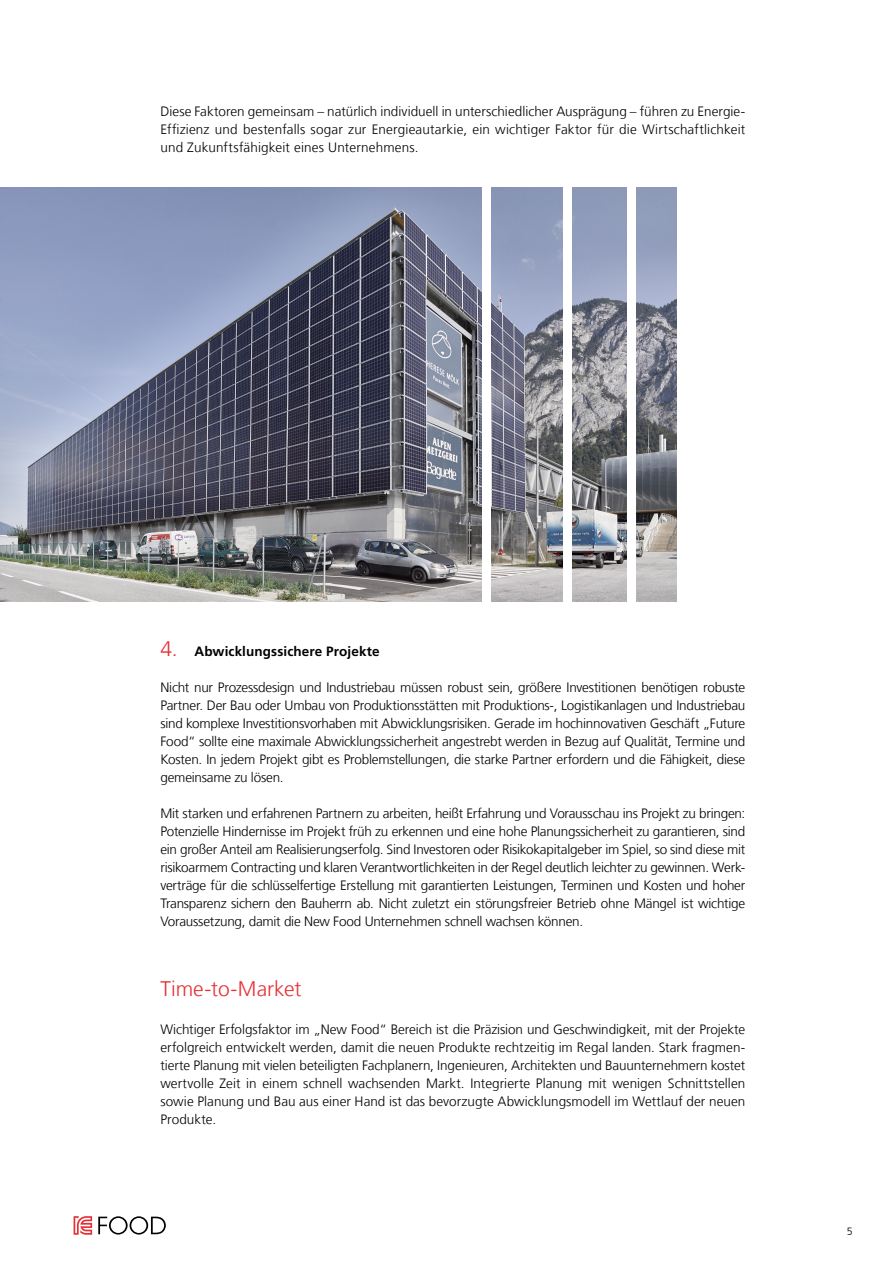
<style>
.page{position:relative;width:893px;height:1263px;background:#fff}
.page>*{position:absolute;margin:0;border:0;box-sizing:border-box;transform-origin:0 0}
.t1{font:300 21px "Frutiger LT Com";letter-spacing:-.005em;color:#e72f36}
.t2{font:300 13.5px/18px "Frutiger LT Com";letter-spacing:-.005em;color:#000;text-align:justify}
.t3{font:700 13.5px "Frutiger LT Com";letter-spacing:.01em;color:#000}
.t4{font:300 10.5px "Frutiger LT Com";color:#000}
.s1{font-weight:300;font-size:21px;color:#e72f36}
</style>
<div class="page">
<img style="left:0;top:188px;width:481px;height:414px">
<img style="left:492px;top:188px;width:70px;height:414px">
<img style="left:572px;top:188px;width:54px;height:414px">
<img style="left:636px;top:188px;width:40px;height:414px">
<svg style="left:74px;top:1216px;width:18px;height:19px"></svg>
<svg style="left:98px;top:1216px;width:68px;height:18px"></svg>
<p class="t2" style="left:160px;top:102px;width:586px">Diese Faktoren gemeinsam – natürlich individuell in unterschiedlicher Ausprägung – führen zu Energie-Effizienz und bestenfalls sogar zur Energieautarkie, ein wichtiger Faktor für die Wirtschaftlichkeit und Zukunftsfähigkeit eines Unternehmens.</p>
<p class="t3" style="left:160px;top:643px;width:221px"><span class="s1">4.</span> Abwicklungssichere Projekte</p>
<p class="t2" style="left:160px;top:678px;width:586px">Nicht nur Prozessdesign und Industriebau müssen robust sein, größere Investitionen benötigen robuste Partner. Der Bau oder Umbau von Produktionsstätten mit Produktions-, Logistikanlagen und Industriebau sind komplexe Investitionsvorhaben mit Abwicklungsrisiken. Gerade im hochinnovativen Geschäft „Future Food“ sollte eine maximale Abwicklungssicherheit angestrebt werden in Bezug auf Qualität, Termine und Kosten. In jedem Projekt gibt es Problemstellungen, die starke Partner erfordern und die Fähigkeit, diese gemeinsame zu lösen.</p>
<p class="t2" style="left:160px;top:804px;width:586px">Mit starken und erfahrenen Partnern zu arbeiten, heißt Erfahrung und Vorausschau ins Projekt zu bringen:<br>Potenzielle Hindernisse im Projekt früh zu erkennen und eine hohe Planungssicherheit zu garantieren, sind ein großer Anteil am Realisierungserfolg. Sind Investoren oder Risikokapitalgeber im Spiel, so sind diese mit risikoarmem Contracting und klaren Verantwortlichkeiten in der Regel deutlich leichter zu gewinnen. Werk&shy;verträge für die schlüsselfertige Erstellung mit garantierten Leistungen, Terminen und Kosten und hoher Transparenz sichern den Bauherrn ab. Nicht zuletzt ein störungsfreier Betrieb ohne Mängel ist wichtige Voraussetzung, damit die New Food Unternehmen schnell wachsen können.</p>
<h1 class="t1" style="left:160px;top:976px;width:143px">Time-to-Market</h1>
<p class="t2" style="left:160px;top:1020px;width:586px">Wichtiger Erfolgsfaktor im „New Food“ Bereich ist die Präzision und Geschwindigkeit, mit der Projekte erfolgreich entwickelt werden, damit die neuen Produkte rechtzeitig im Regal landen. Stark fragmen&shy;tierte Planung mit vielen beteiligten Fachplanern, Ingenieuren, Architekten und Bauunternehmern kostet wertvolle Zeit in einem schnell wachsenden Markt. Integrierte Planung mit wenigen Schnittstellen sowie Planung und Bau aus einer Hand ist das bevorzugte Abwicklungsmodell im Wettlauf der neuen Produkte.</p>
<p class="t4" style="left:847px;top:1225px;width:7px">5</p>
</div>
